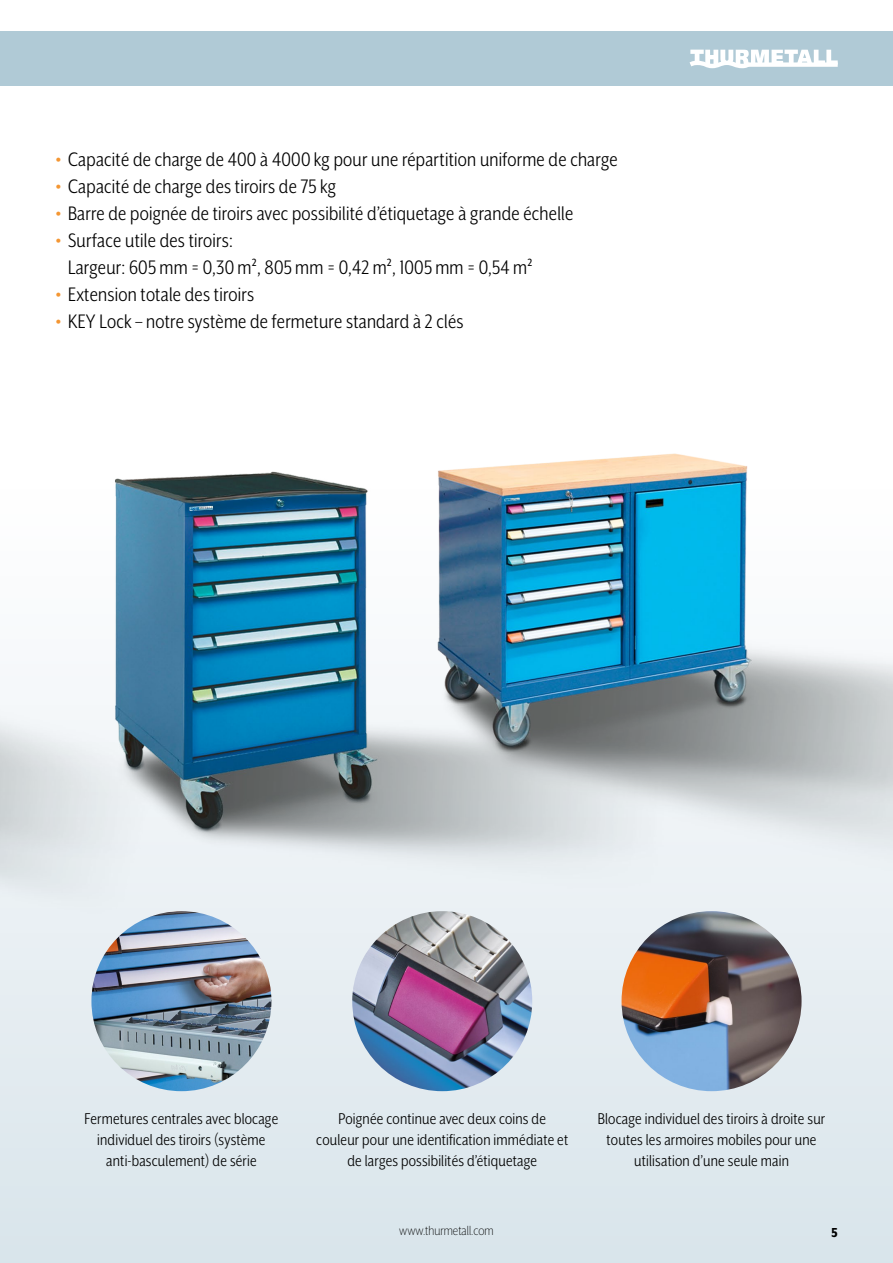
<style>
.page{position:relative;width:893px;height:1263px;background:#fff}
.page>*{position:absolute;margin:0;border:0;box-sizing:border-box;transform-origin:0 0}
.t1{font:22.5px/27px "Mr Eaves XL San Nar OT";letter-spacing:.01em;color:#000}
.t2{font:18px/21px "Mr Eaves XL San Nar OT";letter-spacing:.01em;color:#000;text-align:center}
.t3{font:300 15px "Mr Eaves XL San Nar OT";color:#000}
.t4{font:800 15px "Mr Eaves XL San Nar OT";color:#000}
.s1{font-size:36px;color:#f49632}
</style>
<div class="page">
<div style="left:0;top:479px;width:893px;height:784px;background:#dde8ed"></div>
<img style="left:0;top:31px;width:893px;height:1061px">
<div style="left:0;top:32px;width:893px;height:54px;background:#b0cad6"></div>
<svg style="left:690px;top:50px;width:148px;height:18px"></svg>
<img style="left:352px;top:911px;width:180px;height:180px;border-radius:90px">
<img style="left:91px;top:911px;width:180px;height:180px;border-radius:90px">
<img style="left:621px;top:911px;width:180px;height:180px;border-radius:90px">
<p class="t1" style="left:55px;top:145px;width:564px"><span class="s1">•</span> Capacité de charge de 400 à 4000 kg pour une répartition uniforme de charge</p>
<p class="t1" style="left:55px;top:172px;width:282px"><span class="s1">•</span> Capacité de charge des tiroirs de 75kg</p>
<p class="t1" style="left:55px;top:199px;width:519px"><span class="s1">•</span> Barre de poignée de tiroirs avec possibilité d’étiquetage à grande échelle</p>
<p class="t1" style="left:68px;top:226px;width:466px;text-indent:-13px"><span class="s1">•</span> Surface utile des tiroirs:<br>Largeur: 605mm = 0,30m², 805mm = 0,42m², 1005mm = 0,54m²</p>
<p class="t1" style="left:55px;top:280px;width:200px"><span class="s1">•</span> Extension totale des tiroirs</p>
<p class="t1" style="left:55px;top:307px;width:410px"><span class="s1">•</span> KEY Lock – notre système de fermeture standard à 2 clés</p>
<p class="t2" style="left:316px;top:1108px;width:253px">Poignée continue avec deux coins de couleur pour une identification immédiate et de larges possibilités d’étiquetage</p>
<p class="t2" style="left:85px;top:1108px;width:195px">Fermetures centrales avec blocage individuel des tiroirs (système anti-basculement) de série</p>
<p class="t2" style="left:598px;top:1108px;width:229px">Blocage individuel des tiroirs à droite sur toutes les armoires mobiles pour une utilisation d’une seule main</p>
<p class="t3" style="left:399px;top:1223px;width:96px">www.thurmetall.com</p>
<p class="t4" style="left:831px;top:1224px;width:8px">5</p>
</div>
